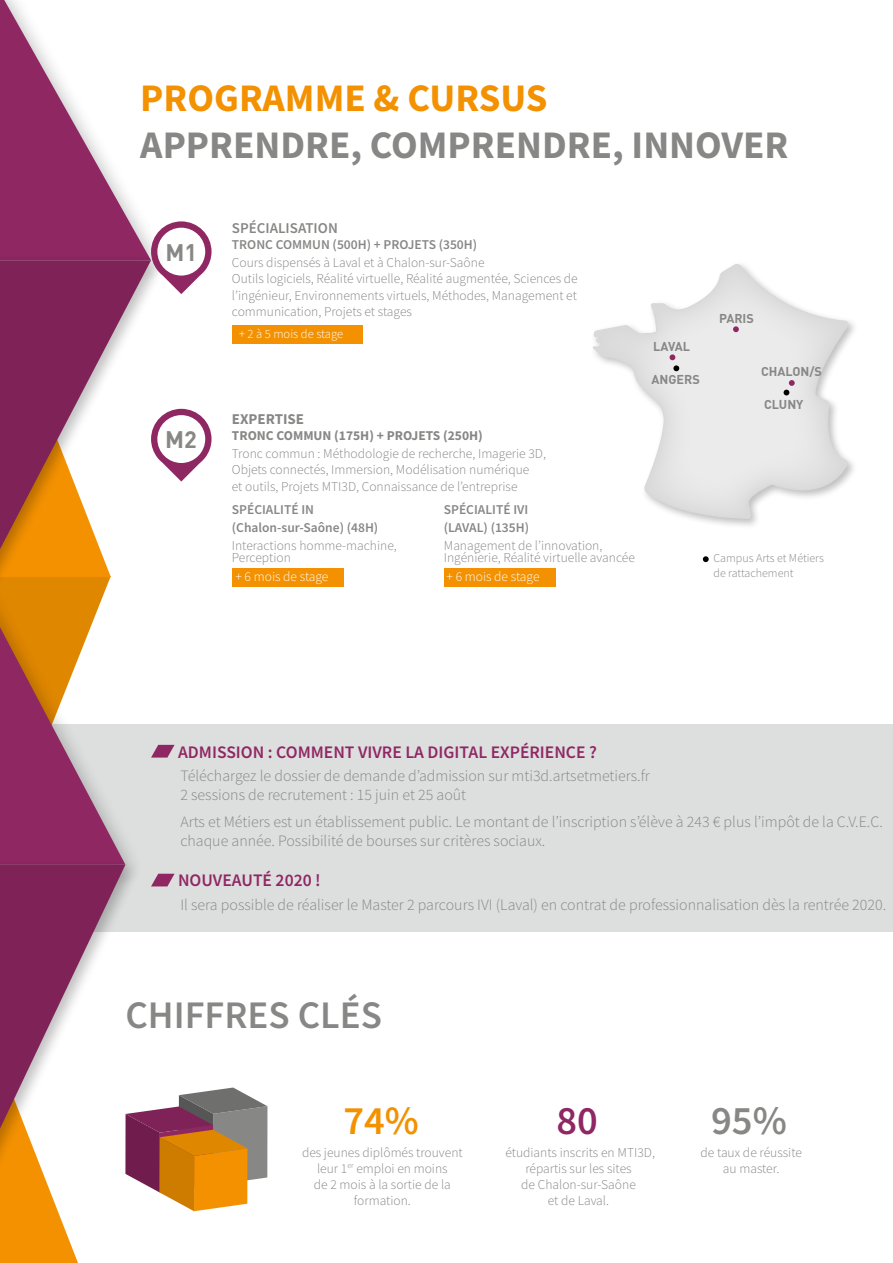
<style>
.page{position:relative;width:893px;height:1263px;background:#fff}
.page>*{position:absolute;margin:0;border:0;box-sizing:border-box;transform-origin:0 0}
.t1{font:600 40.5px "Source Sans Pro";color:#878786}
.t2{font:600 40.35px "Source Sans Pro";color:#f39100}
.t3{font:600 40.35px "Source Sans Pro";color:#8f2763}
.t4{font:700 39px "Source Sans Pro";color:#878786}
.t5{font:700 39px "Source Sans Pro";color:#f39100}
.t6{font:600 39px "Source Sans Pro";color:#878786}
.t7{font:700 23.4px "DIN";color:#878786}
.t8{font:600 17.55px "Source Sans Pro";color:#8f2763}
.t9{font:300 15.9px/19px "Source Sans Pro";color:#878786}
.t10{font:600 15px "Source Sans Pro";color:#878786}
.t11{font:700 15px "Source Sans Pro";color:#878786}
.t12{font:300 13.5px/16.2px "Source Sans Pro";color:#878786}
.t13{font:600 13.5px/18.3px "Source Sans Pro";color:#878786}
.t14{font:700 13.5px "Source Sans Pro";color:#878786}
.t15{font:300 13.5px "Source Sans Pro";color:#fff}
.t16{font:700 12.6px "DIN";color:#878786}
.t17{font:300 12.6px "Source Sans Pro";color:#fff}
.t18{font:300 12px/14.4px "Source Sans Pro";color:#878786}
</style>
<div class="page">
<div style="left:0;top:724px;width:893px;height:207px;background:#dddede"></div>
<div style="left:232px;top:326px;width:130px;height:18px;background:#f39100"></div>
<div style="left:232px;top:568px;width:111px;height:19px;background:#f39100"></div>
<div style="left:444px;top:568px;width:112px;height:19px;background:#f39100"></div>
<svg style="left:0;top:0;width:267px;height:1263px"></svg>
<div style="left:589px;top:260px;width:269px;height:269px;background:#000;opacity:.25"></div>
<svg style="left:593px;top:264px;width:255px;height:255px"></svg>
<svg style="left:669px;top:354px;width:10px;height:17px"></svg>
<svg style="left:733px;top:326px;width:6px;height:6px"></svg>
<svg style="left:784px;top:380px;width:11px;height:15px"></svg>
<svg style="left:703px;top:556px;width:6px;height:6px"></svg>
<h3 class="t5" style="left:140px;top:71px;width:409px">PROGRAMME &amp; CURSUS</h3>
<h3 class="t4" style="left:140px;top:118px;width:650px">APPRENDRE, COMPRENDRE, INNOVER</h3>
<h3 class="t7" style="left:166px;top:237px;width:33px">M1</h3>
<h3 class="t7" style="left:165px;top:424px;width:33px">M2</h3>
<p class="t10" style="left:232px;top:218px;width:107px">SPÉCIALISATION</p>
<p class="t13" style="left:232px;top:235px;width:247px">TRONC COMMUN (500H) + PROJETS (350H)</p>
<p class="t12" style="left:232px;top:255px;width:347px">Cours dispensés à Laval et à Chalon-sur-Saône<br>Outils logiciels, Réalité virtuelle, Réalité augmentée, Sciences de l’ingénieur, Environnements virtuels, Méthodes, Management et communication, Projets et stages</p>
<p class="t17" style="left:239px;top:326px;width:106px">+ 2 à 5 mois de stage</p>
<p class="t11" style="left:232px;top:408px;width:74px">EXPERTISE</p>
<p class="t14" style="left:232px;top:426px;width:253px">TRONC COMMUN (175H) + PROJETS (250H)</p>
<p class="t12" style="left:232px;top:446px;width:316px">Tronc commun : Méthodologie de recherche, Imagerie 3D,<br>Objets connectés, Immersion, Modélisation numérique<br>et outils, Projets MTI3D, Connaissance de l’entreprise</p>
<p class="t13" style="left:232px;top:500px;width:148px">SPÉCIALITÉ IN (Chalon-sur-Saône) (48H)</p>
<p class="t12" style="left:232px;top:540px;width:166px;line-height:12px">Interactions homme-machine,<br>Perception</p>
<p class="t15" style="left:235px;top:568px;width:95px">+ 6 mois de stage</p>
<p class="t13" style="left:444px;top:500px;width:87px">SPÉCIALITÉ IVI (LAVAL) (135H)</p>
<p class="t12" style="left:444px;top:540px;width:193px;line-height:12px">Management de l’innovation,<br>Ingénierie, Réalité virtuelle avancée</p>
<p class="t15" style="left:446px;top:568px;width:95px">+ 6 mois de stage</p>
<p class="t16" style="left:653px;top:339px;width:39px">LAVAL</p>
<p class="t16" style="left:651px;top:371px;width:50px">ANGERS</p>
<p class="t16" style="left:719px;top:311px;width:36px">PARIS</p>
<p class="t16" style="left:761px;top:363px;width:62px">CHALON/S</p>
<p class="t16" style="left:764px;top:396px;width:41px">CLUNY</p>
<p class="t18" style="left:713px;top:551px;width:112px">Campus Arts et Métiers de rattachement</p>
<p class="t8" style="left:178px;top:740px;width:420px">ADMISSION : COMMENT VIVRE LA DIGITAL EXPÉRIENCE ?</p>
<p class="t9" style="left:180px;top:766px;width:471px">Téléchargez le dossier de demande d’admission sur mti3d.artsetmetiers.fr<br>2 sessions de recrutement : 15 juin et 25 août</p>
<p class="t9" style="left:180px;top:812px;width:704px">Arts et Métiers est un établissement public. Le montant de l’inscription s’élève à 243 € plus l’impôt de la C.V.E.C. chaque année. Possibilité de bourses sur critères sociaux.</p>
<p class="t8" style="left:178px;top:869px;width:144px">NOUVEAUTÉ 2020 !</p>
<p class="t9" style="left:180px;top:895px;width:707px">Il sera possible de réaliser le Master 2 parcours IVI (Laval) en contrat de professionnalisation dès la rentrée 2020.</p>
<h3 class="t6" style="left:125px;top:989px;width:258px">CHIFFRES CLÉS</h3>
<h2 class="t2" style="left:343px;top:1094px;width:77px">74%</h2>
<p class="t12" style="left:302px;top:1144px;width:162px;text-align:center">des jeunes diplômés trouvent leur 1<sup>er</sup> emploi en moins<br>de 2 mois à la sortie de la formation.</p>
<h2 class="t3" style="left:557px;top:1094px;width:43px">80</h2>
<p class="t12" style="left:505px;top:1144px;width:151px;text-align:center">étudiants inscrits en MTI3D, répartis sur les sites<br>de Chalon-sur-Saône<br>et de Laval.</p>
<h1 class="t1" style="left:711px;top:1094px;width:77px">95%</h1>
<p class="t12" style="left:700px;top:1144px;width:103px;text-align:center">de taux de réussite au master.</p>
</div>
